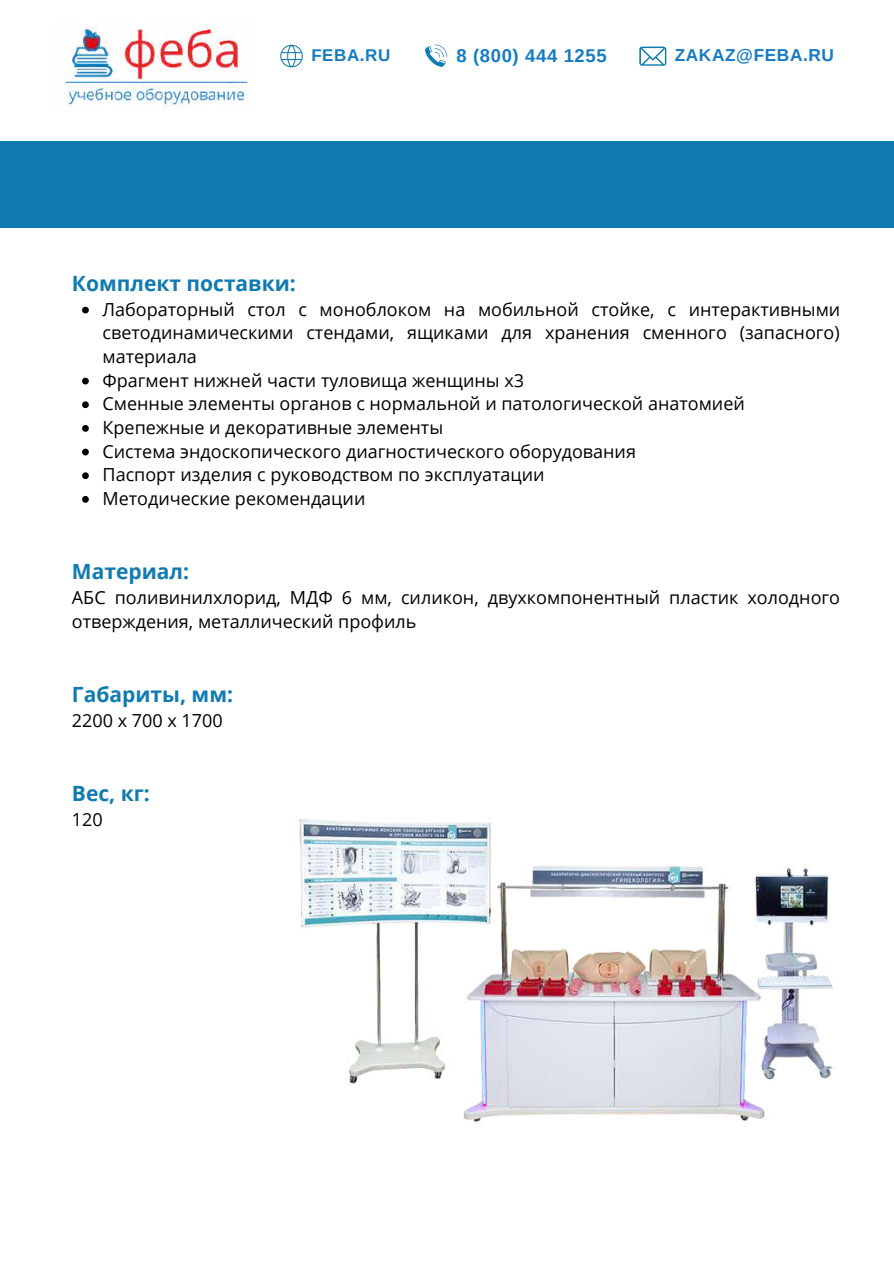
<style>
.page{position:relative;width:894px;height:1264px;background:#fff}
.page>*{position:absolute;margin:0;border:0;box-sizing:border-box;transform-origin:0 0}
.t1{font:700 21px "Open Sans";color:#107bb1}
.t2{font:700 18.45px "Arimo";letter-spacing:.035em;color:#157bc2}
.t3{font:18px/23.7px "Open Sans";color:#000}
.t4{font:700 17.25px "Arimo";letter-spacing:.035em;color:#157bc2}
.t5{font:700 16.95px "Arimo";letter-spacing:.035em;color:#157bc2}
</style>
<div class="page">
<img style="left:62px;top:27px;width:187px;height:80px">
<div style="left:0;top:141px;width:893px;height:87px;background:#107bb1"></div>
<svg style="left:639px;top:47px;width:27px;height:19px"></svg>
<svg style="left:425px;top:45px;width:22px;height:22px"></svg>
<svg style="left:280px;top:45px;width:23px;height:22px"></svg>
<svg style="left:82px;top:307px;width:7px;height:6px"></svg>
<svg style="left:82px;top:378px;width:7px;height:6px"></svg>
<svg style="left:82px;top:401px;width:7px;height:7px"></svg>
<svg style="left:82px;top:425px;width:7px;height:7px"></svg>
<svg style="left:82px;top:448px;width:7px;height:7px"></svg>
<svg style="left:82px;top:472px;width:7px;height:7px"></svg>
<svg style="left:82px;top:496px;width:7px;height:7px"></svg>
<img style="left:299px;top:819px;width:534px;height:304px">
<p class="t5" style="left:311px;top:44px;width:81px">FEBA.RU</p>
<p class="t2" style="left:456px;top:43px;width:152px">8 (800) 444 1255</p>
<p class="t4" style="left:674px;top:43px;width:161px">ZAKAZ@FEBA.RU</p>
<p class="t1" style="left:72px;top:268px;width:225px">Комплект поставки:</p>
<p class="t3" style="left:102px;top:297px;width:739px">Лабораторный стол с моноблоком на мобильной стойке, с интерактивными светодинамическими стендами, ящиками для хранения сменного (запасного) материала<br>Фрагмент нижней части туловища женщины х3<br>Сменные элементы органов с нормальной и патологической анатомией Крепежные и декоративные элементы<br>Система эндоскопического диагностического оборудования<br>Паспорт изделия с руководством по эксплуатации<br>Методические рекомендации</p>
<p class="t1" style="left:72px;top:557px;width:119px">Материал:</p>
<p class="t3" style="left:72px;top:585px;width:769px">АБС поливинилхлорид, МДФ 6 мм, силикон, двухкомпонентный пластик холодного отверждения, металлический профиль</p>
<p class="t1" style="left:72px;top:679px;width:162px">Габариты, мм:</p>
<p class="t3" style="left:72px;top:708px;width:152px">2200 х 700 х 1700</p>
<p class="t1" style="left:72px;top:778px;width:79px">Вес, кг:</p>
<p class="t3" style="left:72px;top:807px;width:32px">120</p>
</div>
